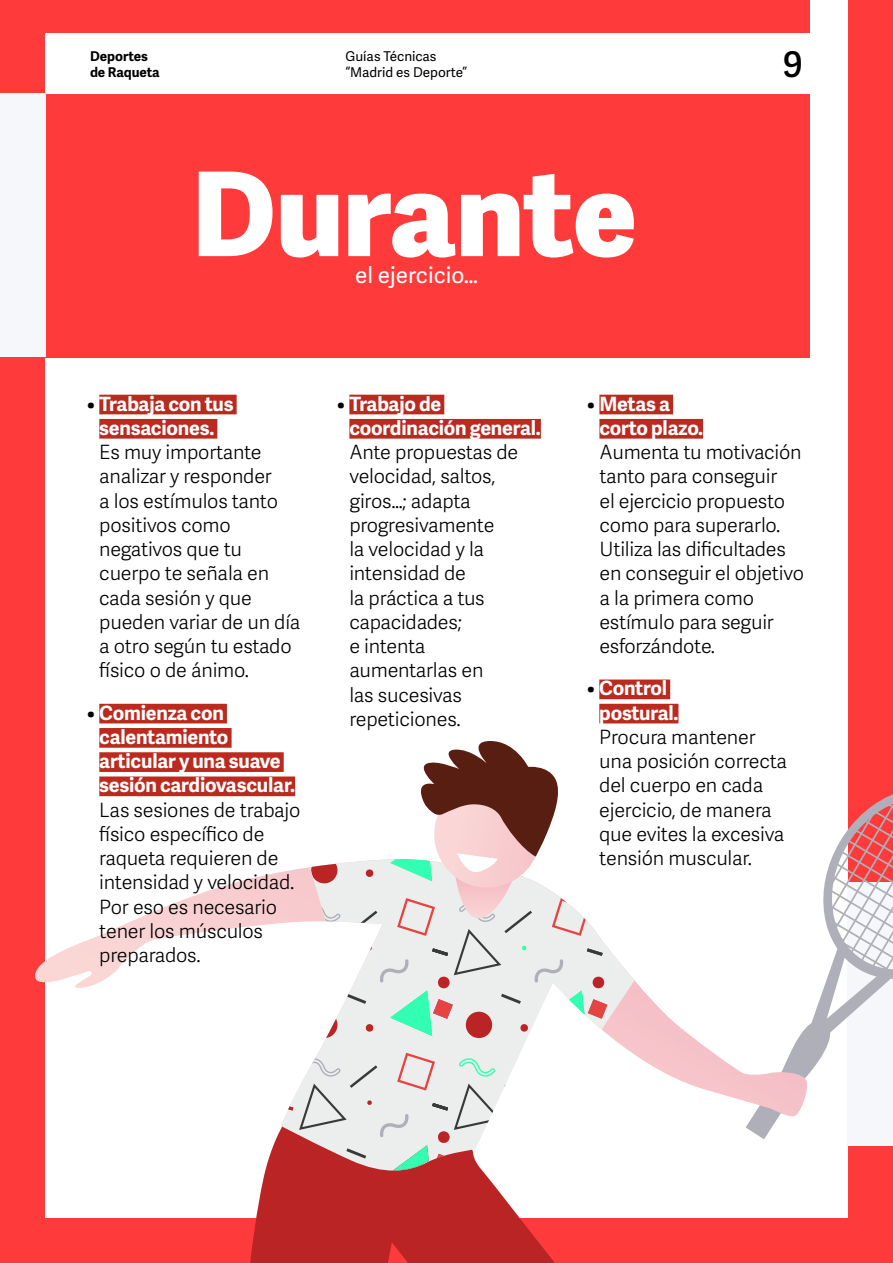
<style>
.page{position:relative;width:893px;height:1263px;background:#ff3a3a}
.page>*{position:absolute;margin:0;border:0;box-sizing:border-box;transform-origin:0 0}
.Body_Text{font:800 116.85px "Adelle Sans";letter-spacing:-.005em;color:#fff}
.Body_Text-2{font:600 35.4px "Adelle Sans";color:#000}
.Body_Text-3{font:22.5px "Adelle Sans";color:#fff}
.Contenido_de_la_tabl{font:300 19.65px/24.3px "Adelle Sans";letter-spacing:-.01em;color:#000}
.Body_Text-4{font:13.5px/16.5px "Adelle Sans";color:#000}
.Body_Text-5{font:700 13.5px/16.5px "Adelle Sans";color:#000}
.s1{font-weight:700}
.s2{font-weight:700;color:#fff}
.s3{font-weight:700;font-size:19.5px}
</style>
<div class="page">
<div style="left:45px;top:0;width:803px;height:1218px;background:#fff"></div>
<div style="left:17px;top:0;width:792px;height:357px;background:#ff3a3a"></div>
<div style="left:45px;top:34px;width:780px;height:60px;background:#fff"></div>
<div style="left:0;top:94px;width:45px;height:263px;background:#f5f7fa"></div>
<div style="left:848px;top:882px;width:45px;height:264px;background:#f5f7fa"></div>
<svg style="left:809px;top:794px;width:84px;height:280px"></svg>
<svg style="left:35px;top:872px;width:774px;height:267px"></svg>
<svg style="left:242px;top:1117px;width:313px;height:146px;fill:#ba2424"></svg>
<svg style="left:281px;top:872px;width:353px;height:267px"></svg>
<svg style="left:281px;top:1053px;width:326px;height:122px"></svg>
<svg style="left:281px;top:741px;width:326px;height:298px"></svg>
<div style="left:99px;top:395px;width:138px;height:19px;background:#ba2a1f"></div>
<div style="left:99px;top:419px;width:118px;height:20px;background:#ba2a1f"></div>
<div style="left:99px;top:704px;width:128px;height:19px;background:#ba2a1f"></div>
<div style="left:99px;top:728px;width:133px;height:20px;background:#ba2a1f"></div>
<div style="left:99px;top:752px;width:185px;height:20px;background:#ba2a1f"></div>
<div style="left:99px;top:776px;width:196px;height:20px;background:#ba2a1f"></div>
<div style="left:349px;top:395px;width:95px;height:19px;background:#ba2a1f"></div>
<div style="left:349px;top:419px;width:192px;height:20px;background:#ba2a1f"></div>
<div style="left:599px;top:395px;width:74px;height:19px;background:#ba2a1f"></div>
<div style="left:599px;top:419px;width:104px;height:20px;background:#ba2a1f"></div>
<div style="left:599px;top:679px;width:71px;height:20px;background:#ba2a1f"></div>
<div style="left:599px;top:704px;width:79px;height:19px;background:#ba2a1f"></div>
<p class="Body_Text-5" style="left:90px;top:47px;width:71px">Deportes de Raqueta</p>
<p class="Body_Text-4" style="left:345px;top:47px;width:123px">Guías Técnicas “Madrid es Deporte”</p>
<p class="Body_Text-2" style="left:783px;top:39px;width:22px">9</p>
<p class="Body_Text" style="left:192px;top:128px;width:447px">Durante</p>
<p class="Body_Text-3" style="left:355px;top:259px;width:124px">el ejercicio…</p>
<p class="Contenido_de_la_tabl" style="left:99px;top:391px;width:203px;text-indent:-13px"><span class="s1">•</span> <span class="s2">Trabaja con tus sensaciones.<br></span>Es muy importante analizar y responder<br>a los estímulos tanto positivos como negativos que tu cuerpo te señala en cada sesión y que pueden variar de un día a otro según tu estado físico o de ánimo.</p>
<p class="Contenido_de_la_tabl" style="left:99px;top:700px;width:203px;text-indent:-13px"><span class="s1">•</span> <span class="s2">Comienza con calentamiento articular y una suave sesión cardiovascular.<br></span>Las sesiones de trabajo físico específico de raqueta requieren de intensidad y velocidad.<br>Por eso es necesario tener los músculos preparados.</p>
<p class="Contenido_de_la_tabl" style="left:349px;top:391px;width:193px;text-indent:-13px"><span class="s1">•</span> <span class="s2">Trabajo de coordinación general.<br></span>Ante propuestas de velocidad, saltos, giros…; adapta progresivamente<br>la velocidad y la intensidad de<br>la práctica a tus capacidades;<br>e intenta<br>aumentarlas en<br>las sucesivas repeticiones.</p>
<p class="Contenido_de_la_tabl" style="left:599px;top:391px;width:206px;text-indent:-13px"><span class="s1">•</span> <span class="s2">Metas a<br>corto plazo.<br></span>Aumenta tu motivación tanto para conseguir<br>el ejercicio propuesto como para superarlo.<br>Utiliza las dificultades en conseguir el objetivo a la primera como estímulo para seguir esforzándote.</p>
<p class="Contenido_de_la_tabl" style="left:599px;top:676px;width:189px;text-indent:-13px"><span class="s3">•</span> <span class="s2">Control<br>postural.<br></span>Procura mantener una posición correcta del cuerpo en cada ejercicio, de manera que evites la excesiva tensión muscular.</p>
</div>
